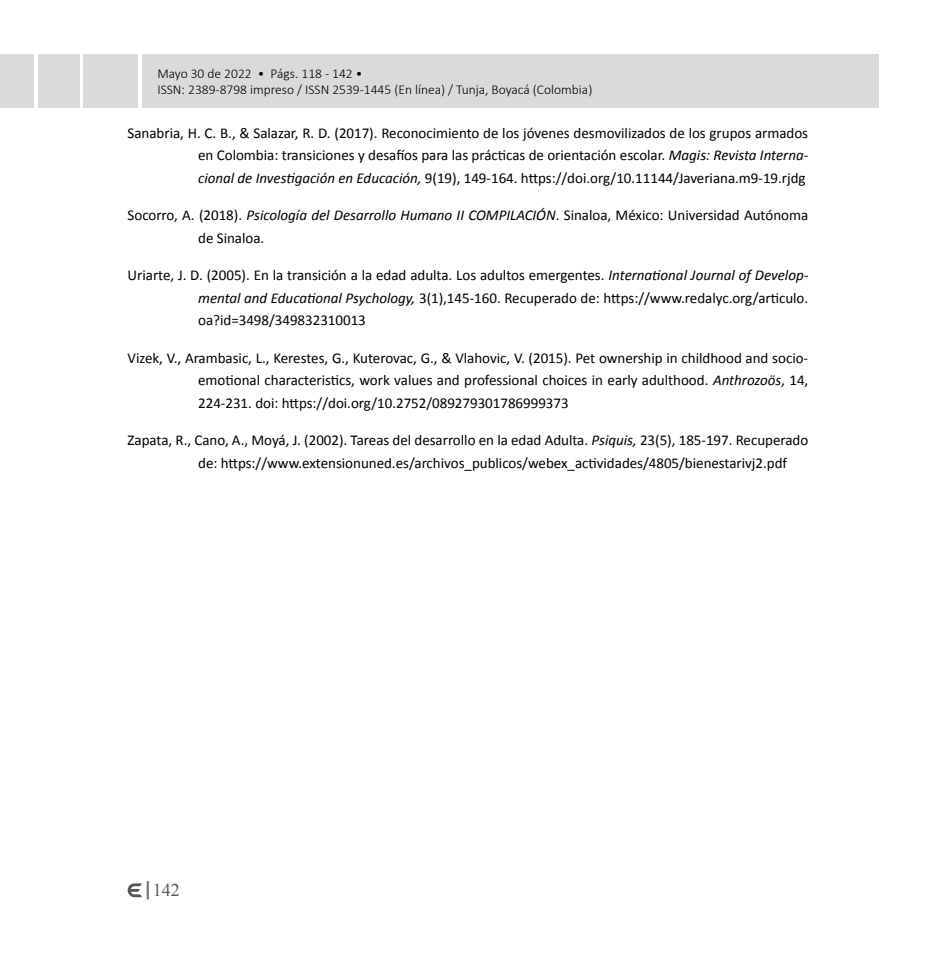
<style>
.page{position:relative;width:936px;height:978px;background:#fff}
.page>*{position:absolute;margin:0;border:0;box-sizing:border-box;transform-origin:0 0}
.t1{font:18px "Times New Roman";color:#575756}
.t2{font:15px/22.5px "Calibri";color:#000;text-align:justify}
.t3{font:300 13.5px/16.2px "Calibri";color:#000}
.s1{font-style:italic}
</style>
<div class="page">
<svg style="left:128px;top:881px;width:21px;height:18px"></svg>
<div style="left:38px;top:54px;width:41px;height:54px;background:#dadada"></div>
<div style="left:0;top:54px;width:34px;height:54px;background:#dadada"></div>
<div style="left:83px;top:54px;width:55px;height:54px;background:#dadada"></div>
<div style="left:142px;top:54px;width:736px;height:54px;background:#dadada"></div>
<p class="t3" style="left:157px;top:64px;width:436px">Mayo 30 de 2022 • Págs. 118 - 142 •<br>ISSN: 2389-8798 impreso / ISSN 2539-1445 (En línea) / Tunja, Boyacá (Colombia)</p>
<p class="t2" style="left:198px;top:122px;width:611px;text-indent:-70px">Sanabria, H. C. B., &amp; Salazar, R. D. (2017). Reconocimiento de los jóvenes desmovilizados de los grupos armados en Colombia: transiciones y desafíos para las prácticas de orientación escolar. <span class="s1">Magis: Revista Interna&shy;cional de Investigación en Educación,</span> 9(19), 149-164. https://doi.org/10.11144/Javeriana.m9-19.rjdg</p>
<p class="t2" style="left:198px;top:204px;width:611px;text-indent:-71px">Socorro, A. (2018). <span class="s1">Psicología del Desarrollo Humano II COMPILACIÓN</span>. Sinaloa, México: Universidad Autónoma de Sinaloa.</p>
<p class="t2" style="left:198px;top:264px;width:611px;text-indent:-71px">Uriarte, J. D. (2005). En la transición a la edad adulta. Los adultos emergentes. <span class="s1">International Journal of Develop&shy;mental and Educational Psychology,</span> 3(1),145-160. Recuperado de: https://www.redalyc.org/articulo. oa?id=3498/349832310013</p>
<p class="t2" style="left:198px;top:347px;width:611px;text-indent:-70px">Vizek, V., Arambasic, L., Kerestes, G., Kuterovac, G., &amp; Vlahovic, V. (2015). Pet ownership in childhood and socio&shy;emotional characteristics, work values and professional choices in early adulthood. <span class="s1">Anthrozoös</span>, 14, 224-231. doi: https://doi.org/10.2752/089279301786999373</p>
<p class="t2" style="left:198px;top:429px;width:611px;text-indent:-70px">Zapata, R., Cano, A., Moyá, J. (2002). Tareas del desarrollo en la edad Adulta. <span class="s1">Psiquis,</span> 23(5), 185-197. Recuperado de: https://www.extensionuned.es/archivos_publicos/webex_actividades/4805/bienestarivj2.pdf</p>
<p class="t1" style="left:153px;top:878px;width:28px">142</p>
</div>
